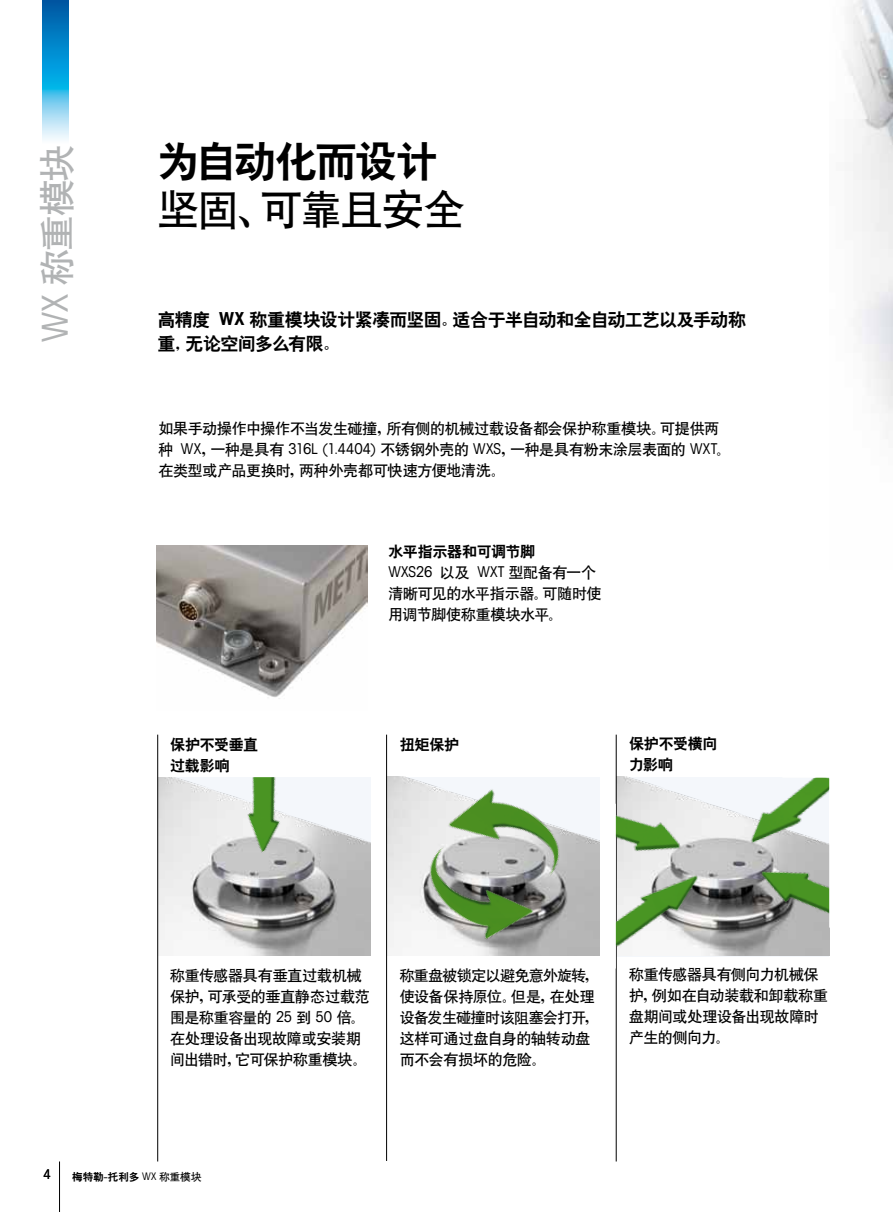
<style>
.page{position:relative;width:893px;height:1212px;background:#fff}
.page>*{position:absolute;margin:0;border:0;box-sizing:border-box;transform-origin:0 0}
.t1{font:42px "Heiti CSEG Medium GB";letter-spacing:-.035em;color:#000}
.t2{font:42px "Heiti CSEG";letter-spacing:-.05em;color:#000}
.t3{font:36px "Heiti CSEG Medium GB";color:#b1b3b4}
.t4{font:18px/24px "Heiti CSEG";letter-spacing:-.04em;color:#000}
.t5{font:15px/21px "Heiti CSEG Medium GB";letter-spacing:-.025em;color:#000}
.t6{font:15px/21px "Heiti CSEG";letter-spacing:-.02em;color:#000}
.t7{font:condensed 15px "Avant Garde Com";letter-spacing:.005em;color:#000}
.t8{font:condensed 13.5px "Avant Garde Com";color:#000}
.t9{font:10.5px "Heiti CSEG";color:#000}
.s1{font-family:"Avant Garde Com";font-stretch:condensed}
.s2{font-family:"Avant Garde Com";font-weight:700;font-stretch:condensed}
.s3{font-family:"Heiti CSEG Medium GB";font-stretch:normal}
.s4{font-size:7.5px}
.s5{font-family:"Heiti CSEG Medium GB"}
</style>
<div class="page">
<img style="left:43px;top:0;width:25px;height:140px">
<hr style="left:59px;top:1161px;width:1px;height:51px;background:#000">
<img style="left:846px;top:0;width:47px;height:414px">
<img style="left:157px;top:545px;width:211px;height:154px">
<img style="left:628px;top:777px;width:201px;height:179px">
<img style="left:158px;top:777px;width:207px;height:179px">
<img style="left:365px;top:771px;width:179px;height:205px">
<img style="left:432px;top:754px;width:196px;height:196px">
<img style="left:205px;top:777px;width:92px;height:96px">
<img style="left:731px;top:777px;width:98px;height:69px">
<hr style="left:616px;top:735px;width:1px;height:426px;background:#000">
<hr style="left:386px;top:735px;width:1px;height:426px;background:#000">
<hr style="left:157px;top:735px;width:1px;height:426px;background:#000">
<img style="left:604px;top:799px;width:79px;height:63px">
<img style="left:758px;top:852px;width:72px;height:79px">
<img style="left:616px;top:870px;width:99px;height:79px">
<div style="left:829px;top:775px;width:24px;height:152px;background:#fff"></div>
<div style="left:782px;top:754px;width:50px;height:24px;background:#fff"></div>
<div style="left:604px;top:804px;width:12px;height:164px;background:#fff;border:3px solid #fff"></div>
<h2 class="t3" style="left:39px;top:342px;width:199px;rotate:-90deg"><span class="s1">WX</span> 称重模块</h2>
<h1 class="t2" style="left:157px;top:140px;width:282px">为自动化而设计</h1>
<h1 class="t1" style="left:157px;top:188px;width:309px">坚固、可靠且安全</h1>
<p class="t4" style="left:157px;top:308px;width:590px">高精度 <span class="s2">WX</span> 称重模块设计紧凑而坚固。适合于半自动和全自动工艺以及手动称重，无论空间多么有限。</p>
<p class="t5" style="left:158px;top:418px;width:574px">如果手动操作中操作不当发生碰撞，所有侧的机械过载设备都会保护称重模块。可提供两种 <span class="s1">WX</span>，一种是具有 <span class="s1">316L (1.4404)</span> 不锈钢外壳的 <span class="s1">WXS</span>，一种是具有粉末涂层表面的 <span class="s1">WXT</span>。在类型或产品更换时，两种外壳都可快速方便地清洗。</p>
<p class="t6" style="left:170px;top:734px;width:90px">保护不受垂直过载影响</p>
<p class="t6" style="left:388px;top:541px;width:148px">水平指示器和可调节脚</p>
<p class="t7" style="left:388px;top:562px;width:209px">WXS26 <span class="s3">以及</span> WXT <span class="s3">型配备有一个</span></p>
<p class="t5" style="left:388px;top:583px;width:215px">清晰可见的水平指示器。可随时使用调节脚使称重模块水平。</p>
<p class="t6" style="left:400px;top:734px;width:61px">扭矩保护</p>
<p class="t6" style="left:629px;top:733px;width:90px">保护不受横向力影响</p>
<p class="t5" style="left:170px;top:965px;width:201px">称重传感器具有垂直过载机械保护，可承受的垂直静态过载范围是称重容量的 <span class="s1">25</span> 到 <span class="s1">50</span> 倍。在处理设备出现故障或安装期间出错时，它可保护称重模块。</p>
<p class="t5" style="left:400px;top:965px;width:201px">称重盘被锁定以避免意外旋转，使设备保持原位。但是，在处理设备发生碰撞时该阻塞会打开，这样可通过盘自身的轴转动盘而不会有损坏的危险。</p>
<p class="t5" style="left:629px;top:964px;width:200px">称重传感器具有侧向力机械保护，例如在自动装载和卸载称重盘期间或处理设备出现故障时产生的侧向力。</p>
<p class="t8" style="left:44px;top:1165px;width:9px">4</p>
<p class="t9" style="left:72px;top:1171px;width:131px">梅特勒<span class="s4">-</span>托利多 <span class="s1">WX</span> <span class="s5">称重模块</span></p>
</div>
